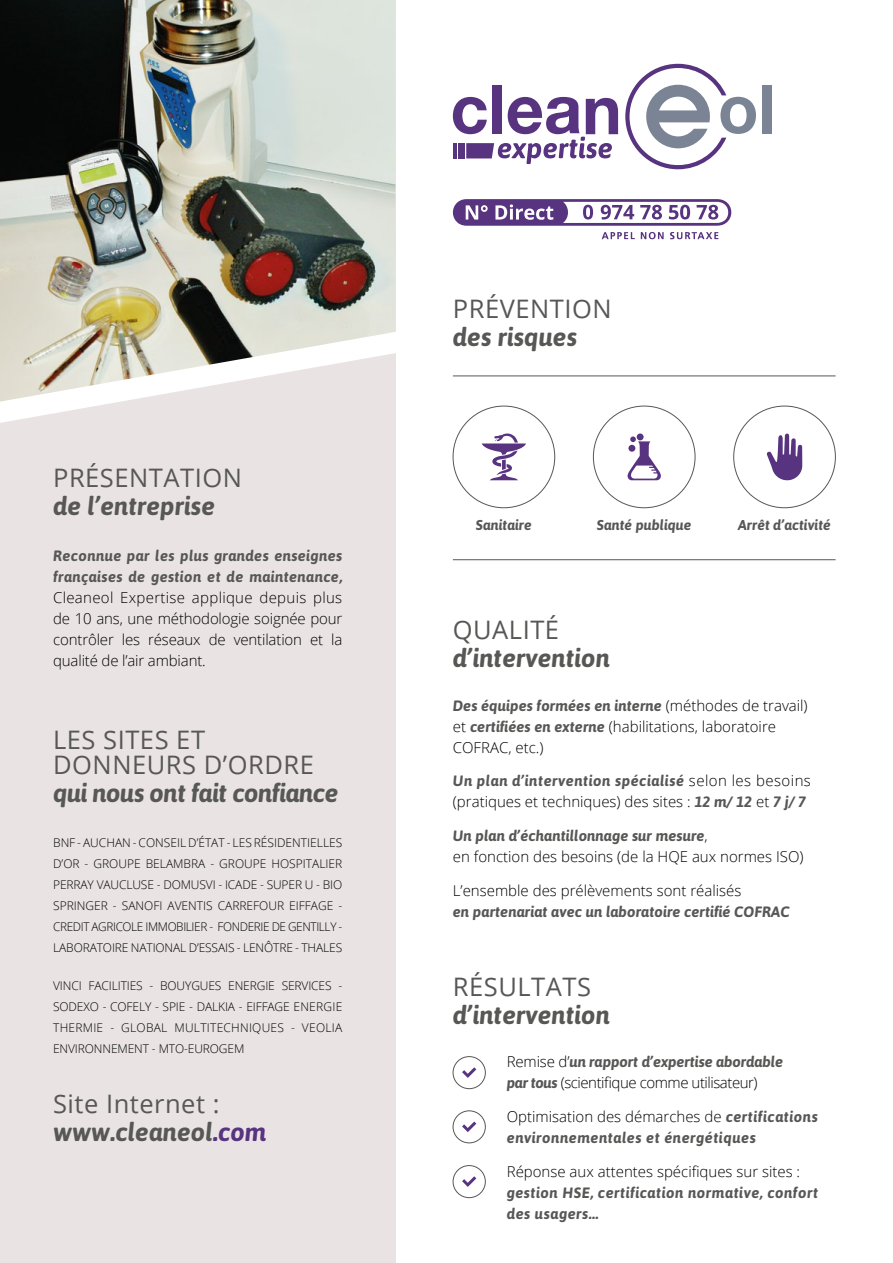
<style>
.page{position:relative;width:893px;height:1263px;background:#fff}
.page>*{position:absolute;margin:0;border:0;box-sizing:border-box;transform-origin:0 0}
.t1{font:25.5px/25.5px "Open Sans";letter-spacing:.02em;color:#575756}
.t2{font:italic 700 25.5px "Asap";color:#575756}
.t3{font:italic 700 25.5px "Asap";letter-spacing:-.02em;color:#575756}
.t4{font:300 15px/21px "Open Sans";color:#000;text-align:justify}
.t5{font:italic 700 15px/21px "Asap";letter-spacing:.02em;color:#575756}
.t6{font:italic 700 15px "Asap";color:#575756}
.t7{font:italic 700 15px "Asap";letter-spacing:-.01em;color:#575756}
.t8{font:300 15px "Open Sans";letter-spacing:-.03em;color:#000}
.t9{font:italic 700 14.25px "Asap";color:#575756}
.t10{font:300 12px/21px "Open Sans";letter-spacing:-.01em;color:#000;text-align:justify}
.s1{color:#573380}
.s2{font-family:"Open Sans";font-weight:300;font-style:normal;color:#000}
.s3{font-family:"Asap";font-weight:700;font-style:italic;color:#575756}
</style>
<div class="page">
<div style="left:0;top:0;width:395px;height:1263px;background:#e9e4e3"></div>
<img style="left:0;top:0;width:395px;height:331px">
<svg style="left:0;top:331px;width:396px;height:96px"></svg>
<svg style="left:452px;top:199px;width:280px;height:41px"></svg>
<hr style="left:453px;top:376px;width:383px;height:1px;background:#575756">
<div style="left:492px;top:85px;width:10px;height:49px;background:#573380"></div>
<svg style="left:625px;top:64px;width:131px;height:105px"></svg>
<div style="left:762px;top:85px;width:10px;height:49px;background:#7a8494"></div>
<svg style="left:453px;top:97px;width:165px;height:67px"></svg>
<hr style="left:453px;top:143px;width:3px;height:15px;background:#573380">
<hr style="left:453px;top:559px;width:383px;height:1px;background:#575756">
<div style="left:453px;top:1165px;width:32px;height:33px;border:1px solid #575756;border-radius:50%"></div>
<div style="left:453px;top:1056px;width:32px;height:33px;border:1px solid #575756;border-radius:50%"></div>
<svg style="left:462px;top:1067px;width:14px;height:11px"></svg>
<div style="left:453px;top:1111px;width:32px;height:32px;border:1px solid #575756;border-radius:50%"></div>
<svg style="left:462px;top:1121px;width:14px;height:11px"></svg>
<svg style="left:462px;top:1176px;width:14px;height:11px"></svg>
<svg style="left:482px;top:433px;width:44px;height:47px"></svg>
<div style="left:637px;top:433px;width:7px;height:7px;background:#573380;border-radius:50%"></div>
<svg style="left:627px;top:436px;width:34px;height:44px"></svg>
<svg style="left:767px;top:433px;width:35px;height:48px"></svg>
<h1 class="t1" style="left:53px;top:465px;width:190px">PRÉSENTATION</h1>
<h1 class="t2" style="left:53px;top:491px;width:163px">de l’entreprise</h1>
<p class="t5" style="left:53px;top:545px;width:291px">Reconnue par les plus grandes enseignes françaises de gestion et de maintenance,</p>
<p class="t4" style="left:53px;top:586px;width:291px">Cleaneol Expertise applique depuis plus de 10 ans, une méthodologie soignée pour contrôler les réseaux de ventilation et la qualité de l’air ambiant.</p>
<h1 class="t1" style="left:53px;top:726px;width:262px">LES SITES ET<br>DONNEURS D’ORDRE</h1>
<h1 class="t3" style="left:53px;top:778px;width:287px">qui nous ont fait confiance</h1>
<p class="t10" style="left:53px;top:832px;width:291px">BNF - AUCHAN - CONSEIL D’ÉTAT - LES RÉSIDENTIELLES D’OR - GROUPE BELAMBRA - GROUPE HOSPITALIER PERRAY VAUCLUSE - DOMUSVI - ICADE - SUPER U - BIO SPRINGER - SANOFI AVENTIS CARREFOUR EIFFAGE - CREDIT AGRICOLE IMMOBILIER - FONDERIE DE GENTILLY - LABORATOIRE NATIONAL D’ESSAIS - LENÔTRE - THALES</p>
<p class="t10" style="left:53px;top:975px;width:291px">VINCI FACILITIES - BOUYGUES ENERGIE SERVICES - SODEXO - COFELY - SPIE - DALKIA - EIFFAGE ENERGIE THERMIE - GLOBAL MULTITECHNIQUES - VEOLIA ENVIRONNEMENT - MTO-EUROGEM</p>
<h1 class="t1" style="left:53px;top:1090px;width:168px">Site Internet :</h1>
<h1 class="t2" style="left:53px;top:1117px;width:215px">www.cleaneol<span class="s1">.com</span></h1>
<h1 class="t1" style="left:453px;top:296px;width:160px">PRÉVENTION</h1>
<h1 class="t2" style="left:453px;top:322px;width:126px">des risques</h1>
<p class="t9" style="left:476px;top:516px;width:57px">Sanitaire</p>
<p class="t9" style="left:597px;top:516px;width:96px">Santé publique</p>
<p class="t9" style="left:738px;top:516px;width:94px">Arrêt d’activité</p>
<h1 class="t1" style="left:453px;top:616px;width:108px">QUALITÉ</h1>
<h1 class="t2" style="left:453px;top:643px;width:159px">d’intervention</h1>
<p class="t6" style="left:453px;top:696px;width:356px">Des équipes formées en interne <span class="s2">(méthodes de travail)</span></p>
<p class="t4" style="left:453px;top:715px;width:325px">et <span class="s3">certifiées en externe</span> (habilitations, laboratoire<br>COFRAC, etc.)</p>
<p class="t5" style="left:453px;top:770px;width:360px">Un plan d’intervention spécialisé <span class="s2">selon les besoins</span></p>
<p class="t4" style="left:453px;top:791px;width:355px">(pratiques et techniques) des sites : <span class="s3">12 m/ 12</span> et <span class="s3">7 j/ 7</span></p>
<p class="t6" style="left:453px;top:827px;width:256px">Un plan d’échantillonnage sur mesure<span class="s2">,</span></p>
<p class="t4" style="left:453px;top:846px;width:352px">en fonction des besoins (de la HQE aux normes ISO)</p>
<p class="t4" style="left:453px;top:879px;width:290px">L’ensemble des prélèvements sont réalisés</p>
<p class="t6" style="left:453px;top:903px;width:338px">en partenariat avec un laboratoire certifié COFRAC</p>
<h1 class="t1" style="left:453px;top:973px;width:140px">RÉSULTATS</h1>
<h1 class="t2" style="left:453px;top:1000px;width:159px">d’intervention</h1>
<p class="t7" style="left:507px;top:1053px;width:278px"><span class="s2">Remise d’</span>un rapport d’expertise abordable</p>
<p class="t8" style="left:507px;top:1072px;width:252px"><span class="s3">par tous</span> (scientifique comme utilisateur)</p>
<p class="t4" style="left:507px;top:1106px;width:313px">Optimisation des démarches de <span class="s3">certifications</span></p>
<p class="t5" style="left:507px;top:1127px;width:251px">environnementales et énergétiques</p>
<p class="t4" style="left:507px;top:1160px;width:295px">Réponse aux attentes spécifiques sur sites :</p>
<p class="t5" style="left:507px;top:1182px;width:313px">gestion HSE, certification normative, confort des usagers...</p>
</div>
